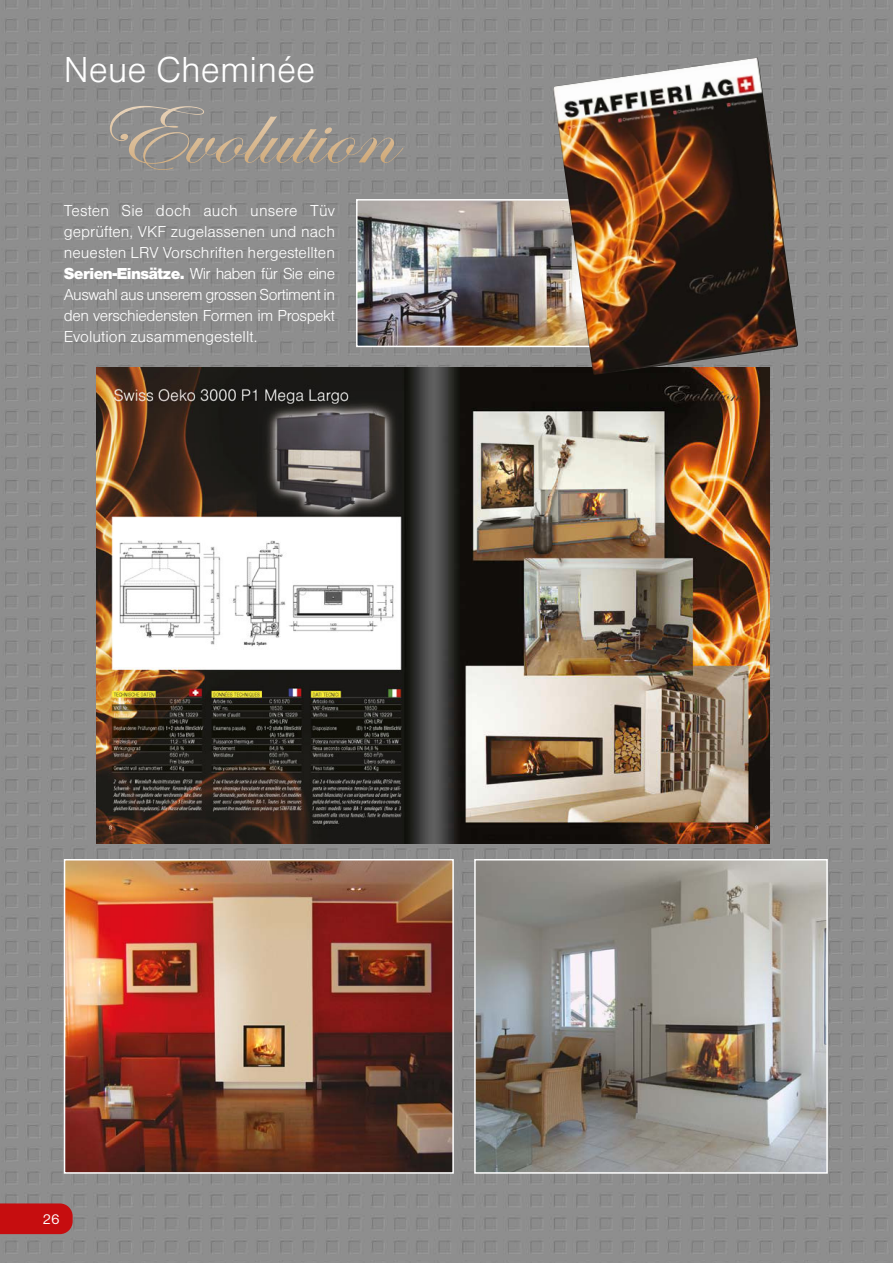
<style>
.page{position:relative;width:893px;height:1263px;background:#8e8e8e}
.page>*{position:absolute;margin:0;border:0;box-sizing:border-box;transform-origin:0 0}
.t1{font:300 37.5px "Nimbus Sans DCE";color:#fff}
.t2{font:300 16.5px/21px "Nimbus Sans DCE";color:#fff;text-align:justify}
.t3{font:15px "Nimbus Sans DCE";color:#fff}
.s1{font-weight:900}
</style>
<div class="page">
<img style="left:97px;top:368px;width:673px;height:476px">
<svg style="left:110px;top:106px;width:293px;height:64px;background:#96928c"></svg>
<img style="left:67px;top:862px;width:384px;height:309px">
<div style="left:64px;top:859px;width:390px;height:315px;border:2px solid #fff"></div>
<img style="left:359px;top:202px;width:194px;height:142px">
<div style="left:356px;top:199px;width:259px;height:148px;border:2px solid #fff"></div>
<img style="left:477px;top:862px;width:348px;height:309px">
<div style="left:474px;top:859px;width:354px;height:315px;border:2px solid #fff"></div>
<img style="left:553px;top:58px;width:245px;height:317px">
<svg style="left:0;top:1203px;width:73px;height:31px;background:#c31315"></svg>
<h1 class="t1" style="left:64px;top:57px;width:253px">Neue Cheminée</h1>
<p class="t2" style="left:64px;top:202px;width:273px">Testen Sie doch auch unsere Tüv geprüften, VKF zugelassenen und nach neuesten LRV Vorschriften hergestellten <span class="s1">Serien-Einsätze.</span> Wir haben für Sie eine Auswahl aus unserem grossen Sortiment in den verschiedensten Formen im Prospekt Evolution zusammengestellt.</p>
<p class="t3" style="left:43px;top:1214px;width:19px">26</p>
</div>
